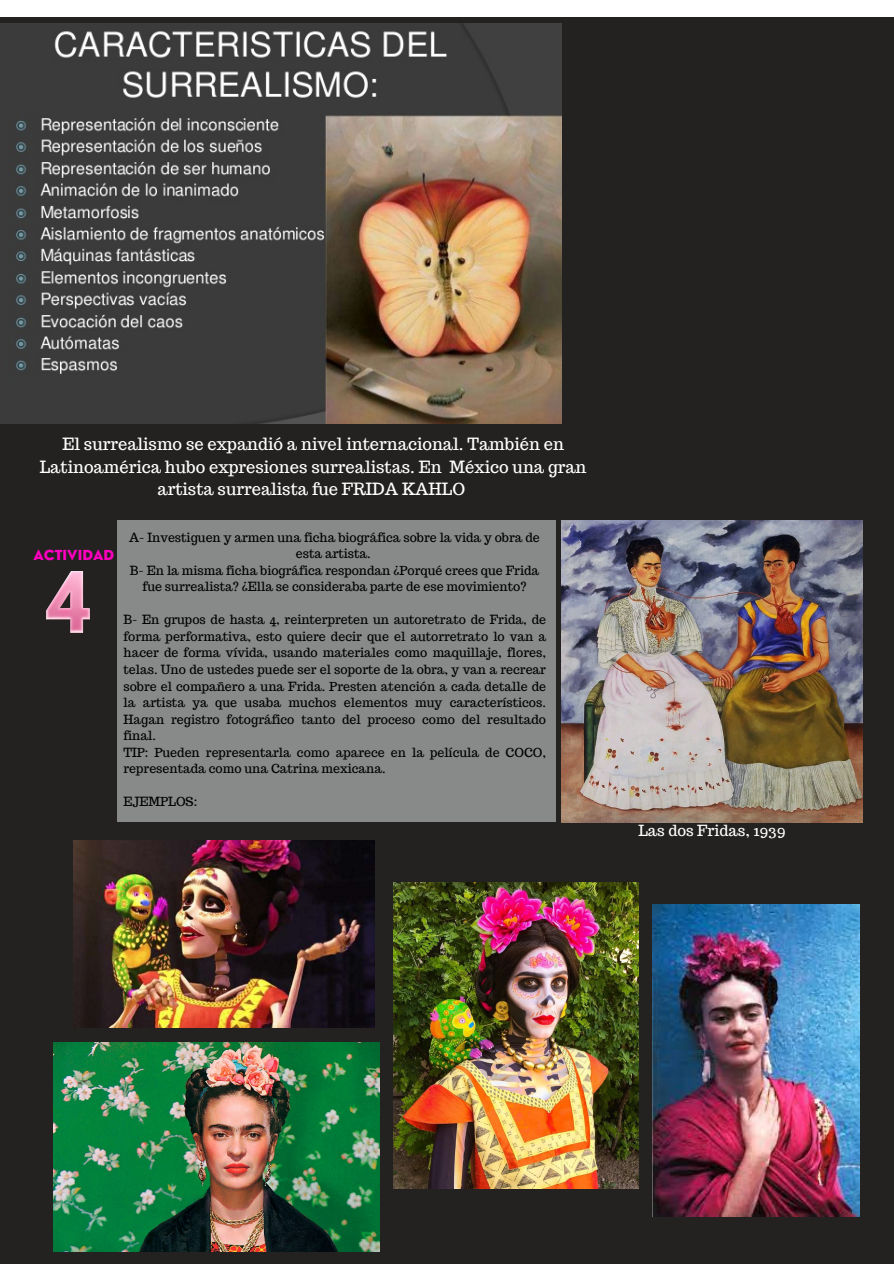
<style>
.page{position:relative;width:894px;height:1264px;background:#fff}
.page>*{position:absolute;margin:0;border:0;box-sizing:border-box;transform-origin:0 0}
.t1{font:16.5px/22.5px "Trocchi";color:#fff;text-align:center}
.t2{font:15px "Trocchi";color:#fff}
.t3{font:800 13.5px "Nourd";color:#ff00bf}
.t4{font:12.45px/16.5px "Trocchi";color:#000;text-align:center}
</style>
<div class="page">
<div style="left:0;top:17px;width:893px;height:1246px;background:#232220"></div>
<img style="left:47px;top:571px;width:43px;height:61px">
<img style="left:0;top:24px;width:561px;height:399px">
<div style="left:117px;top:520px;width:438px;height:302px;background:#878a88"></div>
<img style="left:652px;top:904px;width:207px;height:312px">
<img style="left:74px;top:840px;width:300px;height:187px">
<img style="left:53px;top:1042px;width:327px;height:209px">
<img style="left:393px;top:882px;width:245px;height:306px">
<img style="left:561px;top:520px;width:301px;height:302px">
<p class="t1" style="left:40px;top:433px;width:548px">El surrealismo se expandió a nivel internacional. También en<br>Latinoamérica hubo expresiones surrealistas. En México una gran artista surrealista fue FRIDA KAHLO</p>
<p class="t4" style="left:129px;top:529px;width:412px">A- Investiguen y armen una ficha biográfica sobre la vida y obra de esta artista.</p>
<p class="t4" style="left:130px;top:562px;width:410px">B- En la misma ficha biográfica respondan ¿Porqué crees que Frida fue surrealista? ¿Ella se consideraba parte de ese movimiento?</p>
<p class="t4" style="left:123px;top:611px;width:424px;text-align:justify">B- En grupos de hasta 4, reinterpreten un autoretrato de Frida, de forma performativa, esto quiere decir que el autorretrato lo van a hacer de forma vívida, usando materiales como maquillaje, flores, telas. Uno de ustedes puede ser el soporte de la obra, y van a recrear sobre el compañero a una Frida. Presten atención a cada detalle de la artista ya que usaba muchos elementos muy característicos.<br>Hagan registro fotográfico tanto del proceso como del resultado final.</p>
<p class="t4" style="left:123px;top:743px;width:424px;text-align:left">TIP: Pueden representarla como aparece en la película de COCO, representada como una Catrina mexicana.</p>
<p class="t4" style="left:123px;top:793px;width:75px">EJEMPLOS:</p>
<p class="t3" style="left:33px;top:546px;width:82px">ACTIVIDAD</p>
<p class="t2" style="left:638px;top:820px;width:149px">Las dos Fridas, 1939</p>
</div>
